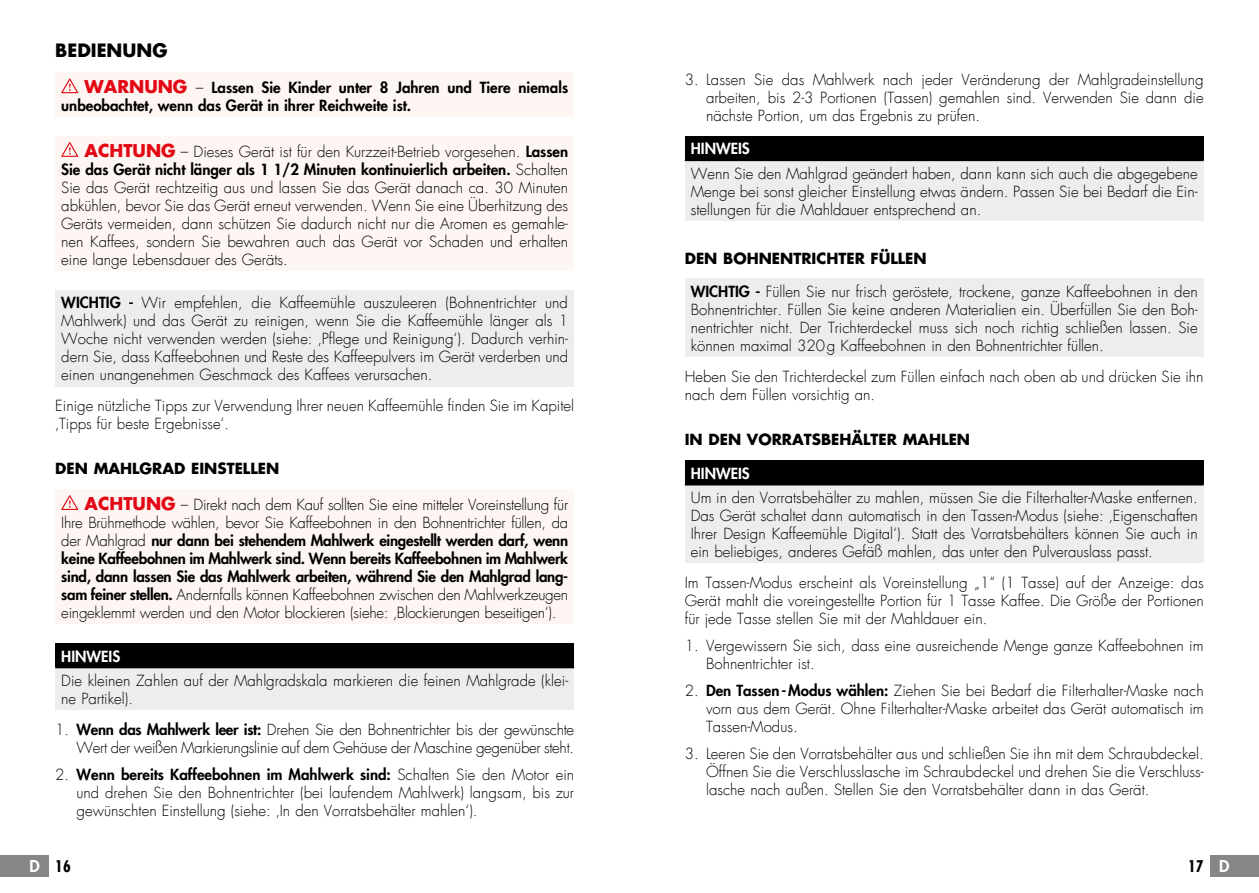
<style>
.page{position:relative;width:1259px;height:893px;background:#fff}
.page>*{position:absolute;margin:0;border:0;box-sizing:border-box;transform-origin:0 0}
.t1{font:700 18px "Futura LT";color:#000}
.t2{font:700 condensed 15.75px "Futura LT";color:#000}
.t3{font:300 15px/18px "Futura LT";color:#000;text-align:justify}
.t4{font:300 15px/18px "Futura LT";letter-spacing:-.02em;color:#000;text-align:right}
.t5{font:800 15px/18px "Futura LT";color:#000}
.t6{font:700 15px "Futura LT";color:#000}
.t7{font:800 15px "Futura LT";color:#fff}
.s1{font-weight:700;font-size:17.25px;color:#e30613}
.s2{font-weight:300}
.s3{font-weight:800}
.s4{font-weight:800;font-stretch:normal;font-size:16.05px;color:#fff}
</style>
<div class="page">
<svg style="left:0;top:856px;width:48px;height:21px"></svg>
<svg style="left:1210px;top:856px;width:49px;height:21px"></svg>
<div style="left:55px;top:72px;width:519px;height:45px;background:#fef6f2"></div>
<svg style="left:61px;top:78px;width:17px;height:15px"></svg>
<div style="left:55px;top:136px;width:519px;height:135px;background:#fef6f2"></div>
<svg style="left:61px;top:142px;width:17px;height:15px"></svg>
<div style="left:55px;top:290px;width:519px;height:96px;background:#ededed"></div>
<div style="left:55px;top:489px;width:519px;height:135px;background:#fef6f2"></div>
<svg style="left:61px;top:495px;width:17px;height:15px"></svg>
<div style="left:55px;top:643px;width:519px;height:25px;background:#000"></div>
<div style="left:55px;top:668px;width:519px;height:42px;background:#ededed"></div>
<div style="left:685px;top:136px;width:518px;height:24px;background:#000"></div>
<div style="left:685px;top:160px;width:518px;height:61px;background:#ededed"></div>
<hr style="left:685px;top:160px;width:518px;height:1px;background:#000">
<div style="left:685px;top:279px;width:518px;height:78px;background:#ededed"></div>
<div style="left:685px;top:460px;width:518px;height:25px;background:#000"></div>
<div style="left:685px;top:485px;width:518px;height:78px;background:#ededed"></div>
<p class="t1" style="left:55px;top:39px;width:114px">BEDIENUNG</p>
<p class="t5" style="left:61px;top:79px;width:508px;text-indent:23px"><span class="s1">WARNUNG</span> <span class="s2">–</span> Lassen Sie Kinder unter 8 Jahren und Tiere niemals unbeobachtet, wenn das Gerät in ihrer Reichweite ist.</p>
<p class="t3" style="left:61px;top:143px;width:508px;text-indent:23px"><span class="s1">ACHTUNG</span> – Dieses Gerät ist für den Kurzzeit-Betrieb vorgesehen. <span class="s3">Lassen Sie das Gerät nicht länger als 1 1/2 Minuten kontinuierlich arbeiten.</span> Schalten Sie das Gerät rechtzeitig aus und lassen Sie das Gerät danach ca. 30 Minuten abkühlen, bevor Sie das Gerät erneut verwenden. Wenn Sie eine Überhitzung des Geräts vermeiden, dann schützen Sie dadurch nicht nur die Aromen es gemahle&shy;nen Kaffees, sondern Sie bewahren auch das Gerät vor Schaden und erhalten eine lange Lebensdauer des Geräts.</p>
<p class="t3" style="left:61px;top:294px;width:508px"><span class="s3">WICHTIG -</span> Wir empfehlen, die Kaffeemühle auszuleeren (Bohnentrichter und Mahlwerk) und das Gerät zu reinigen, wenn Sie die Kaffeemühle länger als 1<br>Woche nicht verwenden werden (siehe: ‚Pflege und Reinigung‘). Dadurch verhin&shy;dern Sie, dass Kaffeebohnen und Reste des Kaffeepulvers im Gerät verderben und einen unangenehmen Geschmack des Kaffees verursachen.</p>
<p class="t3" style="left:55px;top:397px;width:520px">Einige nützliche Tipps zur Verwendung Ihrer neuen Kaffeemühle finden Sie im Kapitel ‚Tipps für beste Ergebnisse‘.</p>
<p class="t6" style="left:55px;top:459px;width:225px">DEN MAHLGRAD EINSTELLEN</p>
<p class="t3" style="left:61px;top:496px;width:508px;text-indent:23px"><span class="s1">ACHTUNG</span> – Direkt nach dem Kauf sollten Sie eine mitteler Voreinstellung für Ihre Brühmethode wählen, bevor Sie Kaffeebohnen in den Bohnentrichter füllen, da der Mahlgrad <span class="s3">nur dann bei stehendem Mahlwerk eingestellt werden darf, wenn keine Kaffeebohnen im Mahlwerk sind. Wenn bereits Kaffeebohnen im Mahlwerk sind, dann lassen Sie das Mahlwerk arbeiten, während Sie den Mahlgrad lang&shy;sam feiner stellen.</span> Andernfalls können Kaffeebohnen zwischen den Mahlwerkzeugen eingeklemmt werden und den Motor blockieren (siehe: ‚Blockierungen beseitigen‘).</p>
<p class="t7" style="left:61px;top:646px;width:60px">HINWEIS</p>
<p class="t3" style="left:61px;top:672px;width:508px">Die kleinen Zahlen auf der Mahlgradskala markieren die feinen Mahlgrade (klei&shy;ne Partikel).</p>
<p class="t4" style="left:55px;top:721px;width:520px">1. <span class="s3">Wenn das Mahlwerk leer ist:</span> Drehen Sie den Bohnentrichter bis der gewünschte<br>Wert der weißen Markierungslinie auf dem Gehäuse der Maschine gegenüber steht.</p>
<p class="t3" style="left:77px;top:766px;width:499px;text-indent:-21px">2. <span class="s3">Wenn bereits Kaffeebohnen im Mahlwerk sind:</span> Schalten Sie den Motor ein und drehen Sie den Bohnentrichter (bei laufendem Mahlwerk) langsam, bis zur gewünschten Einstellung (siehe: ‚In den Vorratsbehälter mahlen‘).</p>
<p class="t3" style="left:706px;top:71px;width:499px;text-indent:-21px">3. Lassen Sie das Mahlwerk nach jeder Veränderung der Mahlgradeinstellung arbeiten, bis 2-3 Portionen (Tassen) gemahlen sind. Verwenden Sie dann die nächste Portion, um das Ergebnis zu prüfen.</p>
<p class="t7" style="left:691px;top:139px;width:60px">HINWEIS</p>
<p class="t3" style="left:691px;top:165px;width:508px">Wenn Sie den Mahlgrad geändert haben, dann kann sich auch die abgegebene Menge bei sonst gleicher Einstellung etwas ändern. Passen Sie bei Bedarf die Ein&shy;stellungen für die Mahldauer entsprechend an.</p>
<p class="t6" style="left:685px;top:248px;width:243px">DEN BOHNENTRICHTER FÜLLEN</p>
<p class="t3" style="left:691px;top:283px;width:508px"><span class="s3">WICHTIG -</span> Füllen Sie nur frisch geröstete, trockene, ganze Kaffeebohnen in den Bohnentrichter. Füllen Sie keine anderen Materialien ein. Überfüllen Sie den Boh&shy;nentrichter nicht. Der Trichterdeckel muss sich noch richtig schließen lassen. Sie können maximal 320g Kaffeebohnen in den Bohnentrichter füllen.</p>
<p class="t3" style="left:685px;top:368px;width:520px">Heben Sie den Trichterdeckel zum Füllen einfach nach oben ab und drücken Sie ihn nach dem Füllen vorsichtig an.</p>
<p class="t6" style="left:685px;top:429px;width:287px">IN DEN VORRATSBEHÄLTER MAHLEN</p>
<p class="t7" style="left:691px;top:463px;width:60px">HINWEIS</p>
<p class="t3" style="left:691px;top:489px;width:508px">Um in den Vorratsbehälter zu mahlen, müssen Sie die Filterhalter-Maske entfernen.<br>Das Gerät schaltet dann automatisch in den Tassen-Modus (siehe: ‚Eigenschaften Ihrer Design Kaffeemühle Digital‘). Statt des Vorratsbehälters können Sie auch in ein beliebiges, anderes Gefäß mahlen, das unter den Pulverauslass passt.</p>
<p class="t3" style="left:685px;top:574px;width:520px">Im Tassen-Modus erscheint als Voreinstellung „1“ (1 Tasse) auf der Anzeige: das Gerät mahlt die voreingestellte Portion für 1 Tasse Kaffee. Die Größe der Portionen für jede Tasse stellen Sie mit der Mahldauer ein.</p>
<p class="t3" style="left:706px;top:637px;width:499px;text-indent:-21px">1. Vergewissern Sie sich, dass eine ausreichende Menge ganze Kaffeebohnen im<br>Bohnentrichter ist.</p>
<p class="t3" style="left:706px;top:682px;width:499px;text-indent:-21px">2. <span class="s3">Den Tassen-Modus wählen:</span> Ziehen Sie bei Bedarf die Filterhalter-Maske nach vorn aus dem Gerät. Ohne Filterhalter-Maske arbeitet das Gerät automatisch im Tassen-Modus.</p>
<p class="t3" style="left:706px;top:745px;width:499px;text-indent:-21px">3. Leeren Sie den Vorratsbehälter aus und schließen Sie ihn mit dem Schraubdeckel.<br>Öffnen Sie die Verschlusslasche im Schraubdeckel und drehen Sie die Verschluss&shy;lasche nach außen. Stellen Sie den Vorratsbehälter dann in das Gerät.</p>
<p class="t2" style="left:30px;top:857px;width:43px"><span class="s4">D</span> 16</p>
<p class="t2" style="left:1188px;top:857px;width:43px">17 <span class="s4">D</span></p>
</div>
